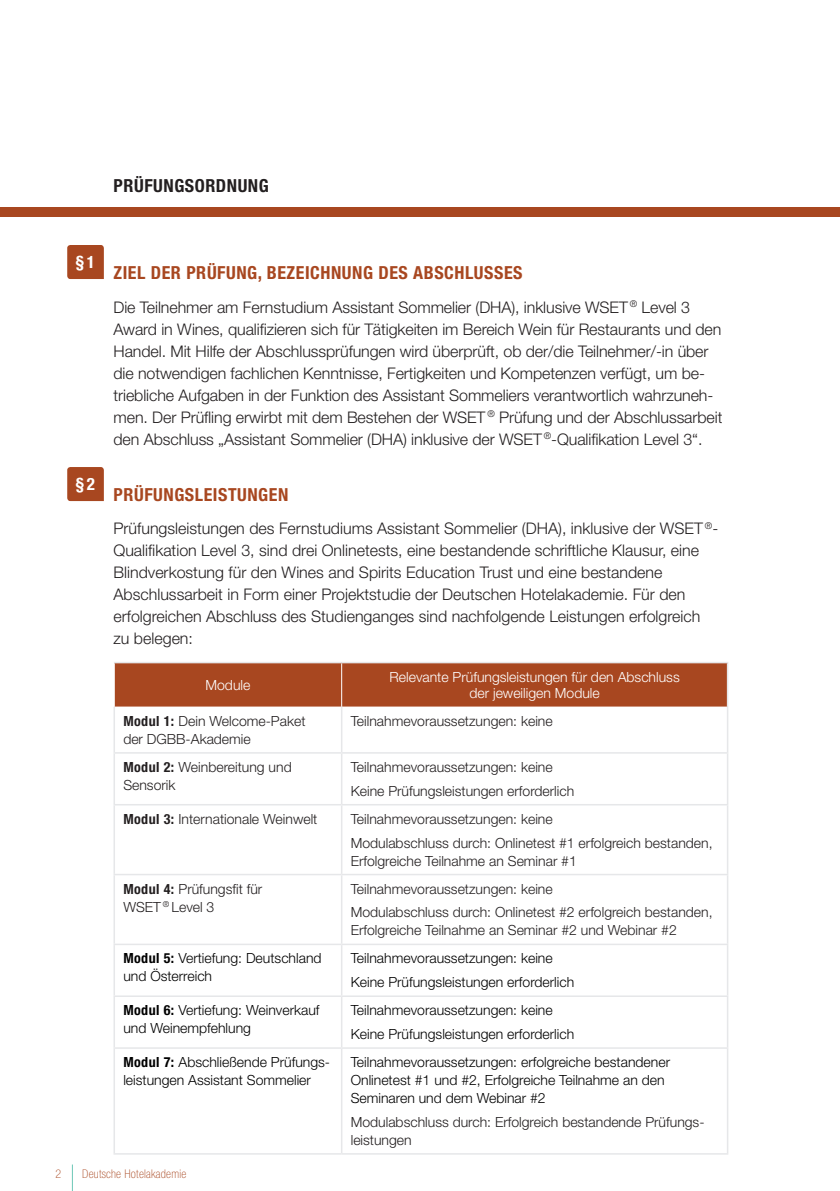
<style>
.page{position:relative;width:840px;height:1191px;background:#fff}
.page>*{position:absolute;margin:0;border:0;box-sizing:border-box;transform-origin:0 0}
.t1{font:700 condensed 18px "Helvetica Neue LT Pro";letter-spacing:.03em;color:#a84720}
.t2{font:700 condensed 18px "Helvetica Neue LT Pro";letter-spacing:.03em;color:#231f20}
.t3{font:700 condensed 17px "Helvetica Neue LT Pro";color:#fff}
.t4{font:300 16px/22px "Helvetica Neue LT Std";letter-spacing:-.005em;color:#231f20}
.t5{font:300 14px/18px "Helvetica Neue LT Std";color:#231f20}
.t6{font:300 14px/18px "Helvetica Neue LT Std";color:#000}
.t7{font:300 14px/16px "Helvetica Neue LT Std";color:#fff;text-align:center}
.t8{font:100 condensed 12px "Helvetica Neue LT Std";letter-spacing:.02em;color:#a84720}
.s1{font-family:"Helvetica Neue LT Pro";font-weight:700;font-stretch:condensed}
</style>
<div class="page">
<svg style="left:72px;top:1164px;width:1px;height:27px"></svg>
<div style="left:0;top:207px;width:839px;height:9px;background:#a84720"></div>
<div style="left:115px;top:663px;width:611px;height:43px;background:#a84720"></div>
<svg style="left:115px;top:706px;width:611px;height:447px"></svg>
<hr style="left:341px;top:663px;width:1px;height:43px;background:#fff">
<hr style="left:114px;top:662px;width:227px;height:1px;background:#e6e7e9">
<hr style="left:341px;top:662px;width:387px;height:1px;background:#e6e7e9">
<hr style="left:726px;top:663px;width:2px;height:43px;background:#e6e7e9">
<hr style="left:113px;top:706px;width:2px;height:46px;background:#e6e7e9">
<hr style="left:341px;top:706px;width:1px;height:46px;background:#e6e7e9">
<hr style="left:726px;top:706px;width:2px;height:46px;background:#e6e7e9">
<hr style="left:113px;top:752px;width:228px;height:1px;background:#e6e7e9">
<hr style="left:113px;top:753px;width:2px;height:51px;background:#e6e7e9">
<hr style="left:341px;top:752px;width:387px;height:1px;background:#e6e7e9">
<hr style="left:341px;top:753px;width:1px;height:51px;background:#e6e7e9">
<hr style="left:726px;top:753px;width:2px;height:51px;background:#e6e7e9">
<hr style="left:113px;top:804px;width:228px;height:1px;background:#e6e7e9">
<hr style="left:113px;top:805px;width:2px;height:68px;background:#e6e7e9">
<hr style="left:341px;top:804px;width:387px;height:1px;background:#e6e7e9">
<hr style="left:341px;top:805px;width:1px;height:68px;background:#e6e7e9">
<hr style="left:726px;top:805px;width:2px;height:68px;background:#e6e7e9">
<hr style="left:113px;top:873px;width:228px;height:2px;background:#e6e7e9">
<hr style="left:113px;top:875px;width:2px;height:68px;background:#e6e7e9">
<hr style="left:341px;top:873px;width:387px;height:2px;background:#e6e7e9">
<hr style="left:341px;top:875px;width:1px;height:68px;background:#e6e7e9">
<hr style="left:726px;top:875px;width:2px;height:68px;background:#e6e7e9">
<hr style="left:113px;top:943px;width:228px;height:2px;background:#e6e7e9">
<hr style="left:113px;top:945px;width:2px;height:50px;background:#e6e7e9">
<hr style="left:341px;top:943px;width:387px;height:2px;background:#e6e7e9">
<hr style="left:341px;top:945px;width:1px;height:50px;background:#e6e7e9">
<hr style="left:726px;top:945px;width:2px;height:50px;background:#e6e7e9">
<hr style="left:113px;top:995px;width:228px;height:2px;background:#e6e7e9">
<hr style="left:113px;top:997px;width:2px;height:50px;background:#e6e7e9">
<hr style="left:341px;top:995px;width:387px;height:2px;background:#e6e7e9">
<hr style="left:341px;top:997px;width:1px;height:50px;background:#e6e7e9">
<hr style="left:726px;top:997px;width:2px;height:50px;background:#e6e7e9">
<hr style="left:113px;top:1047px;width:228px;height:1px;background:#e6e7e9">
<hr style="left:113px;top:1048px;width:2px;height:105px;background:#e6e7e9">
<hr style="left:341px;top:1047px;width:387px;height:1px;background:#e6e7e9">
<hr style="left:341px;top:1048px;width:1px;height:105px;background:#e6e7e9">
<hr style="left:726px;top:1048px;width:2px;height:105px;background:#e6e7e9">
<hr style="left:113px;top:1153px;width:228px;height:1px;background:#e6e7e9">
<hr style="left:341px;top:1153px;width:387px;height:1px;background:#e6e7e9">
<svg style="left:67px;top:467px;width:37px;height:34px"></svg>
<svg style="left:67px;top:245px;width:37px;height:34px"></svg>
<p class="t2" style="left:113px;top:174px;width:157px">PRÜFUNGSORDNUNG</p>
<p class="t3" style="left:76px;top:252px;width:21px">§1</p>
<p class="t3" style="left:76px;top:474px;width:21px">§2</p>
<p class="t1" style="left:113px;top:262px;width:410px">ZIEL DER PRÜFUNG, BEZEICHNUNG DES ABSCHLUSSES</p>
<p class="t4" style="left:113px;top:296px;width:610px">Die Teilnehmer am Fernstudium Assistant Sommelier (DHA), inklusive WSET <sup>®</sup> Level 3<br>Award in Wines, qualifizieren sich für Tätigkeiten im Bereich Wein für Restaurants und den Handel. Mit Hilfe der Abschlussprüfungen wird überprüft, ob der/die Teilnehmer/-in über die notwendigen fachlichen Kenntnisse, Fertigkeiten und Kompetenzen verfügt, um be&shy;triebliche Aufgaben in der Funktion des Assistant Sommeliers verantwortlich wahrzuneh&shy;men. Der Prüfling erwirbt mit dem Bestehen der WSET <sup>®</sup> Prüfung und der Abschlussarbeit den Abschluss „Assistant Sommelier (DHA) inklusive der WSET <sup>®</sup>-Qualifikation Level 3“.</p>
<p class="t1" style="left:113px;top:483px;width:176px">PRÜFUNGSLEISTUNGEN</p>
<p class="t4" style="left:113px;top:517px;width:606px">Prüfungsleistungen des Fernstudiums Assistant Sommelier (DHA), inklusive der WSET <sup>®</sup>- Qualifikation Level 3, sind drei Onlinetests, eine bestandende schriftliche Klausur, eine Blindverkostung für den Wines and Spirits Education Trust und eine bestandene Abschlussarbeit in Form einer Projektstudie der Deutschen Hotelakademie. Für den erfolgreichen Abschluss des Studienganges sind nachfolgende Leistungen erfolgreich zu belegen:</p>
<p class="t7" style="left:205px;top:676px;width:46px">Module</p>
<p class="t7" style="left:389px;top:668px;width:291px">Relevante Prüfungsleistungen für den Abschluss der jeweiligen Module</p>
<p class="t5" style="left:123px;top:711px;width:183px"><span class="s1">Modul 1:</span> Dein Welcome-Paket der DGBB-Akademie</p>
<p class="t5" style="left:350px;top:711px;width:203px">Teilnahmevoraussetzungen: keine</p>
<p class="t5" style="left:123px;top:757px;width:170px"><span class="s1">Modul 2:</span> Weinbereitung und<br>Sensorik</p>
<p class="t5" style="left:350px;top:755px;width:225px;line-height:23.6px">Teilnahmevoraussetzungen: keine<br>Keine Prüfungsleistungen erforderlich</p>
<p class="t5" style="left:123px;top:809px;width:195px"><span class="s1">Modul 3:</span> Internationale Weinwelt</p>
<p class="t5" style="left:350px;top:806px;width:363px;line-height:23.6px">Teilnahmevoraussetzungen: keine<br>Modulabschluss durch: Onlinetest #1 erfolgreich bestanden,</p>
<p class="t5" style="left:350px;top:851px;width:227px">Erfolgreiche Teilnahme an Seminar #1</p>
<p class="t5" style="left:123px;top:879px;width:140px"><span class="s1">Modul 4:</span> Prüfungsfit für<br>WSET <sup>®</sup> Level 3</p>
<p class="t5" style="left:350px;top:876px;width:363px;line-height:23.6px">Teilnahmevoraussetzungen: keine<br>Modulabschluss durch: Onlinetest #2 erfolgreich bestanden,</p>
<p class="t5" style="left:350px;top:921px;width:327px">Erfolgreiche Teilnahme an Seminar #2 und Webinar #2</p>
<p class="t6" style="left:123px;top:949px;width:200px"><span class="s1">Modul 5:</span> Vertiefung: Deutschland und Österreich</p>
<p class="t6" style="left:350px;top:946px;width:225px;line-height:23.6px">Teilnahmevoraussetzungen: keine<br>Keine Prüfungsleistungen erforderlich</p>
<p class="t6" style="left:123px;top:1001px;width:197px"><span class="s1">Modul 6:</span> Vertiefung: Weinverkauf und Weinempfehlung</p>
<p class="t6" style="left:350px;top:998px;width:225px;line-height:23.6px">Teilnahmevoraussetzungen: keine<br>Keine Prüfungsleistungen erforderlich</p>
<p class="t6" style="left:123px;top:1052px;width:208px"><span class="s1">Modul 7:</span> Abschließende Prüfungs&shy;leistungen Assistant Sommelier</p>
<p class="t6" style="left:350px;top:1052px;width:320px">Teilnahmevoraussetzungen: erfolgreiche bestandener<br>Onlinetest #1 und #2, Erfolgreiche Teilnahme an den<br>Seminaren und dem Webinar #2</p>
<p class="t5" style="left:350px;top:1112px;width:355px">Modulabschluss durch: Erfolgreich bestandende Prüfungs&shy;leistungen</p>
<p class="t8" style="left:55px;top:1166px;width:7px">2</p>
<p class="t8" style="left:82px;top:1166px;width:105px">Deutsche Hotelakademie</p>
</div>
